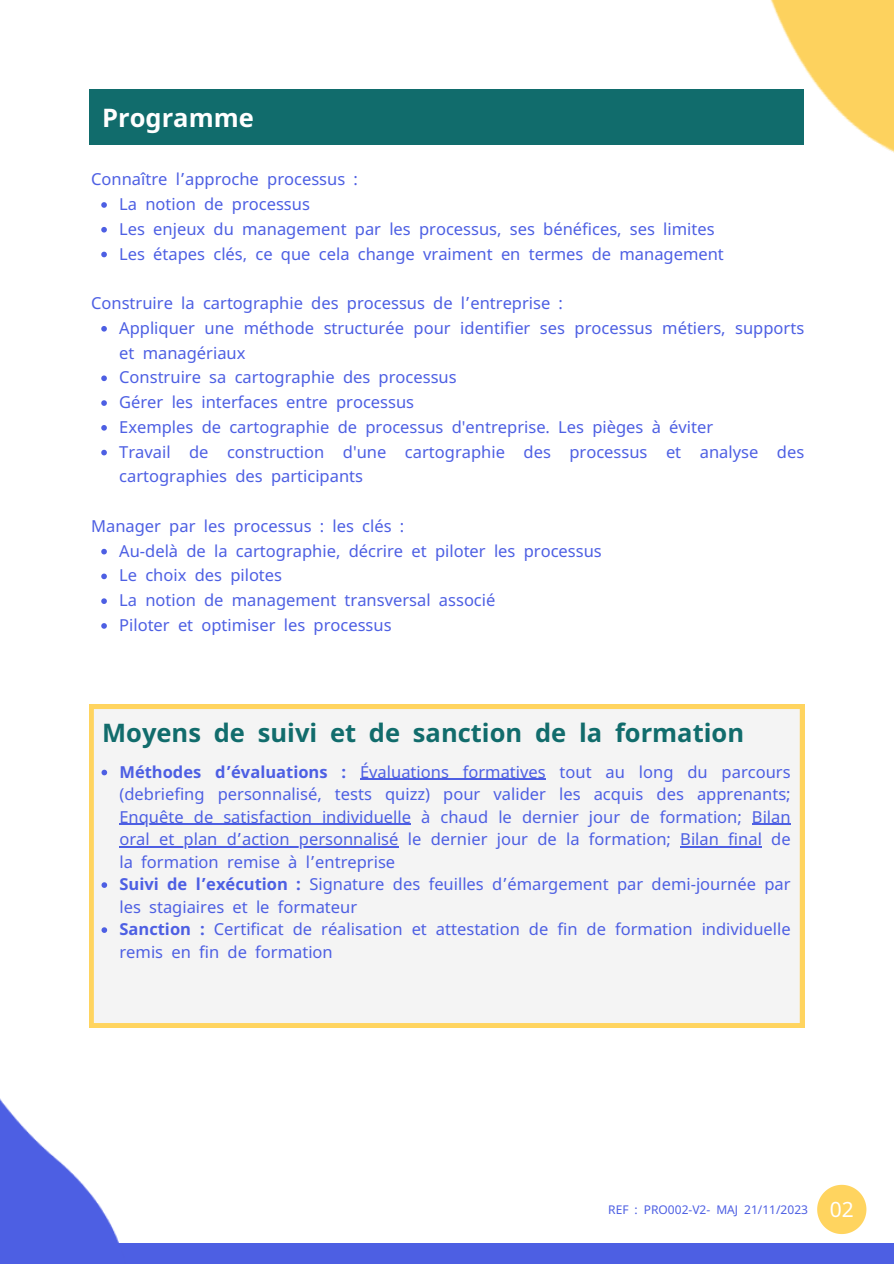
<style>
.page{position:relative;width:894px;height:1264px;background:#fff}
.page>*{position:absolute;margin:0;border:0;box-sizing:border-box;transform-origin:0 0}
.t1{font:700 25.5px "Noto Sans";color:#116c6c}
.t2{font:700 25.5px "Noto Sans";color:#fff}
.t3{font:21px "Noto Sans";color:#fff}
.t4{font:16.5px/22.5px "Noto Sans";color:#4d5fe3}
.t5{font:12px "Noto Sans";color:#4d5fe3}
.s1{font-family:"Noto Sans Gurmukhi"}
.s2{font-weight:700}
.s3{font-family:"Noto Sans Gurmukhi";font-weight:700}
</style>
<div class="page">
<svg style="left:817px;top:1184px;width:49px;height:49px"></svg>
<div style="left:0;top:1243px;width:893px;height:20px;background:#4d5fe3"></div>
<img style="left:770px;top:0;width:123px;height:152px">
<img style="left:0;top:1027px;width:142px;height:216px">
<svg style="left:101px;top:202px;width:6px;height:6px"></svg>
<svg style="left:101px;top:227px;width:6px;height:5px"></svg>
<svg style="left:101px;top:252px;width:6px;height:5px"></svg>
<svg style="left:101px;top:326px;width:6px;height:5px"></svg>
<svg style="left:101px;top:375px;width:6px;height:6px"></svg>
<svg style="left:101px;top:400px;width:6px;height:6px"></svg>
<svg style="left:101px;top:425px;width:6px;height:5px"></svg>
<svg style="left:101px;top:450px;width:6px;height:5px"></svg>
<svg style="left:101px;top:549px;width:6px;height:5px"></svg>
<svg style="left:101px;top:573px;width:6px;height:6px"></svg>
<svg style="left:101px;top:598px;width:6px;height:6px"></svg>
<svg style="left:101px;top:623px;width:6px;height:5px"></svg>
<div style="left:89px;top:89px;width:715px;height:56px;background:#116c6c"></div>
<div style="left:89px;top:704px;width:715px;height:323px;background:#f4f4f4"></div>
<svg style="left:101px;top:769px;width:6px;height:6px"></svg>
<hr style="left:360px;top:778px;width:185px;height:1px;background:#4d5fe3">
<hr style="left:119px;top:823px;width:292px;height:1px;background:#4d5fe3">
<hr style="left:751px;top:823px;width:39px;height:1px;background:#4d5fe3">
<hr style="left:119px;top:846px;width:279px;height:1px;background:#4d5fe3">
<hr style="left:680px;top:846px;width:81px;height:1px;background:#4d5fe3">
<svg style="left:101px;top:882px;width:6px;height:5px"></svg>
<svg style="left:101px;top:927px;width:6px;height:5px"></svg>
<h1 class="t2" style="left:102px;top:100px;width:153px">Programme</h1>
<p class="t4" style="left:91px;top:168px;width:268px">Connaître l<span class="s1">’</span>approche processus :</p>
<h2 class="t4" style="left:119px;top:191px;width:192px;line-height:24.8px">La notion de processus<br>Les</h2>
<p class="t4" style="left:153px;top:217px;width:562px">enjeux du management par les processus, ses bénéfices, ses limites</p>
<p class="t4" style="left:119px;top:242px;width:27px">Les</p>
<p class="t4" style="left:153px;top:242px;width:572px">étapes clés, ce que cela change vraiment en termes de management</p>
<p class="t4" style="left:91px;top:291px;width:83px">Construire</p>
<p class="t4" style="left:181px;top:291px;width:383px">la cartographie des processus de l<span class="s1">’</span>entreprise :</p>
<p class="t4" style="left:119px;top:315px;width:686px;line-height:24.8px">Appliquer une méthode structurée pour identifier ses processus métiers, supports et managériaux</p>
<p class="t4" style="left:119px;top:366px;width:339px">Construire sa cartographie des processus</p>
<h2 class="t4" style="left:119px;top:390px;width:296px">Gérer les interfaces entre processus</h2>
<p class="t4" style="left:119px;top:415px;width:543px">Exemples de cartographie de processus d'entreprise. Les pièges à</p>
<p class="t4" style="left:119px;top:414px;width:640px;line-height:24.8px;text-indent:550px">éviter<br>Travail de construction d'une cartographie des processus et analyse</p>
<p class="t4" style="left:776px;top:440px;width:29px">des</p>
<p class="t4" style="left:119px;top:465px;width:245px">cartographies des participants</p>
<p class="t4" style="left:119px;top:513px;width:286px;line-height:24.8px;text-indent:-28px">Manager par les processus : les clés :<br>Au-delà</p>
<p class="t4" style="left:186px;top:539px;width:416px">de la cartographie, décrire et piloter les processus</p>
<p class="t4" style="left:119px;top:564px;width:164px">Le choix des pilotes</p>
<p class="t4" style="left:119px;top:588px;width:377px">La notion de management transversal associé</p>
<p class="t4" style="left:119px;top:613px;width:274px">Piloter et optimiser les processus</p>
<p class="t1" style="left:102px;top:714px;width:643px">Moyens de suivi et de sanction de la formation</p>
<p class="t4" style="left:119px;top:760px;width:672px"><span class="s2">Méthodes d</span><span class="s3">’</span><span class="s2">évaluations :</span> Évaluations formatives tout au long du parcours (debriefing personnalisé, tests quizz) pour valider les acquis des apprenants;</p>
<p class="t4" style="left:119px;top:805px;width:672px">Enquête de satisfaction individuelle à chaud le dernier jour de formation; Bilan</p>
<p class="t4" style="left:119px;top:827px;width:672px">oral et plan d<span class="s1">’</span>action personnalisé le dernier jour de la formation; Bilan final de la formation remise à l<span class="s1">’</span>entreprise<br><span class="s2">Suivi de l</span><span class="s3">’</span><span class="s2">exécution :</span> Signature des feuilles d<span class="s1">’</span>émargement par demi-journée par les stagiaires et le formateur<br><span class="s2">Sanction :</span> Certificat de réalisation et attestation de fin de formation individuelle remis en fin de formation</p>
<p class="t5" style="left:608px;top:1201px;width:131px">REF : PRO002-V2- MAJ</p>
<p class="t5" style="left:744px;top:1201px;width:65px">21/11/2023</p>
<p class="t3" style="left:829px;top:1194px;width:26px">02</p>
</div>
